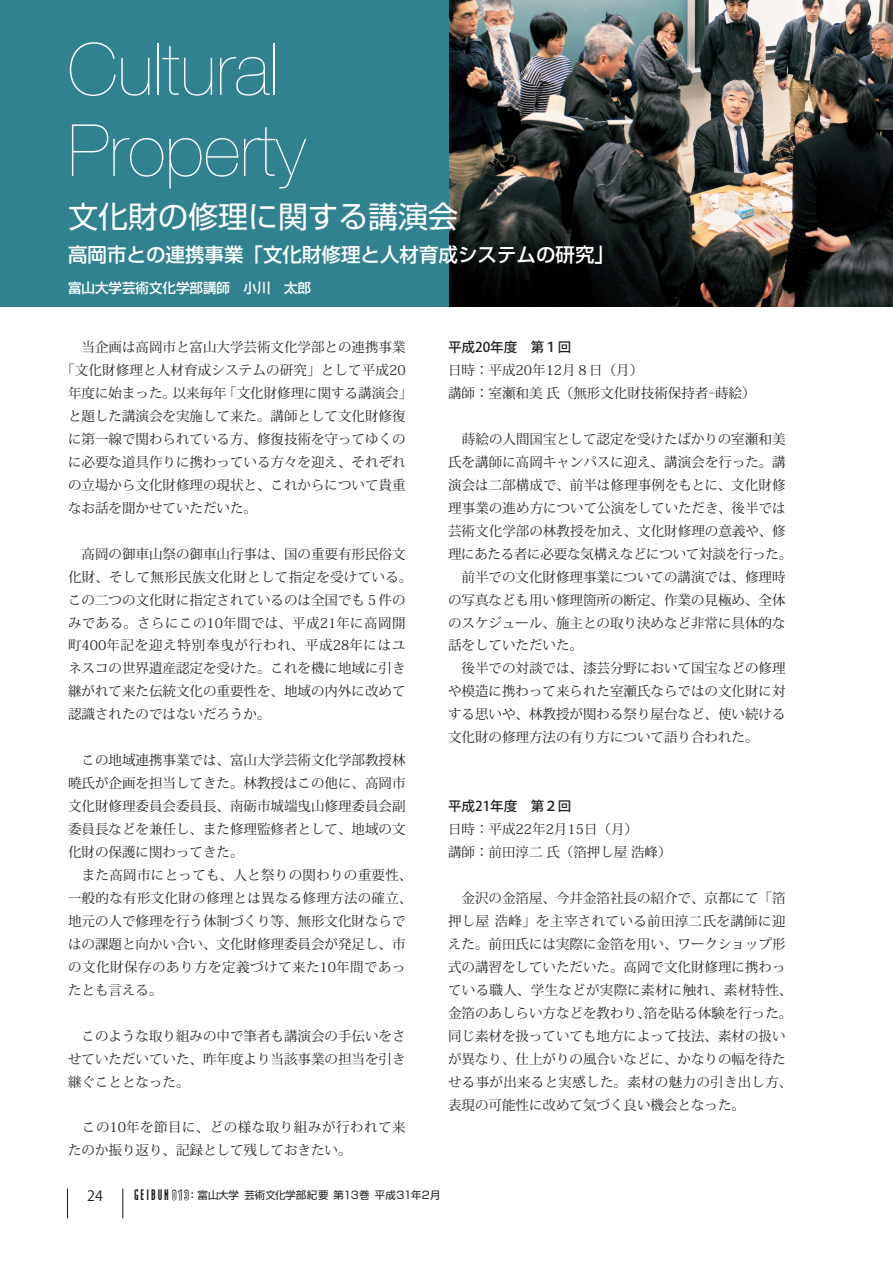
<style>
.page{position:relative;width:893px;height:1263px;background:#fff}
.page>*{position:absolute;margin:0;border:0;box-sizing:border-box;transform-origin:0 0}
.t1{font:200 72px/81px "Helvetica Neue DF";color:#fff}
.t2{font:30px "Shin Go Pro";color:#fff}
.t3{font:500 19.5px "Shin Go Pro";color:#fff}
.t4{font:14.25px "Koz Go Std";color:#231f20}
.t5{font:13.5px/23px "Koz Min Std";color:#231f20}
.t6{font:500 13.5px "Koz Go Std";color:#231f20}
.t7{font:500 13.5px "Shin Go Pro";color:#fff}
.t8{font:10.5px "Shin Go Pro";color:#231f20}
.s1{font-family:"Modula R Black";font-size:18px}
.s2{font-family:"Modula R Black";font-size:15.9px;color:#fff}
</style>
<div class="page">
<img style="left:448px;top:0;width:445px;height:306px">
<div style="left:0;top:0;width:448px;height:306px;background:#318290"></div>
<hr style="left:67px;top:1188px;width:1px;height:30px;background:#231f20">
<hr style="left:122px;top:1188px;width:1px;height:30px;background:#231f20">
<svg style="left:171px;top:1189px;width:18px;height:12px"></svg>
<h1 class="t1" style="left:68px;top:29px;width:239px">Cultural<br>Property</h1>
<h2 class="t2" style="left:68px;top:192px;width:392px">文化財の修理に関する講演会</h2>
<h3 class="t3" style="left:68px;top:238px;width:548px">高岡市との連携事業「文化財修理と人材育成システムの研究」</h3>
<p class="t7" style="left:68px;top:277px;width:245px">富山大学芸術文化学部講師　小川　太郎</p>
<p class="t5" style="left:68px;top:336px;width:339px">　当企画は高岡市と富山大学芸術文化学部との連携事業</p>
<p class="t5" style="left:61px;top:359px;width:346px">「文化財修理と人材育成システムの研究」として平成20</p>
<p class="t5" style="left:68px;top:382px;width:346px">年度に始まった。以来毎年「文化財修理に関する講演会」</p>
<p class="t5" style="left:68px;top:405px;width:339px">と題した講演会を実施して来た。講師として文化財修復</p>
<p class="t5" style="left:68px;top:428px;width:339px">に第一線で関わられている方、修復技術を守ってゆくの</p>
<p class="t5" style="left:68px;top:450px;width:339px">に必要な道具作りに携わっている方々を迎え、それぞれ</p>
<p class="t5" style="left:68px;top:473px;width:339px">の立場から文化財修理の現状と、これからについて貴重</p>
<p class="t5" style="left:68px;top:496px;width:191px">なお話を聞かせていただいた。</p>
<p class="t5" style="left:68px;top:542px;width:346px">　高岡の御車山祭の御車山行事は、国の重要有形民俗文化財、そして無形民族文化財として指定を受けている。この二つの文化財に指定されているのは全国でも５件のみである。さらにこの10年間では、平成21年に高岡開町400年記を迎え特別奉曳が行われ、平成28年にはユネスコの世界遺産認定を受けた。これを機に地域に引き継がれて来た伝統文化の重要性を、地域の内外に改めて認識されたのではないだろうか。</p>
<p class="t5" style="left:68px;top:749px;width:346px">　この地域連携事業では、富山大学芸術文化学部教授林曉氏が企画を担当してきた。林教授はこの他に、高岡市文化財修理委員会委員長、南砺市城端曳山修理委員会副委員長などを兼任し、また修理監修者として、地域の文化財の保護に関わってきた。<br>　また高岡市にとっても、人と祭りの関わりの重要性、一般的な有形文化財の修理とは異なる修理方法の確立、地元の人で修理を行う体制づくり等、無形文化財ならではの課題と向かい合い、文化財修理委員会が発足し、市の文化財保存のあり方を定義づけて来た10年間であったとも言える。</p>
<p class="t5" style="left:68px;top:1024px;width:339px;text-align:justify">　このような取り組みの中で筆者も講演会の手伝いをさせていただいていた、昨年度より当該事業の担当を引き継ぐこととなった。</p>
<p class="t5" style="left:68px;top:1116px;width:339px">　この10年を節目に、どの様な取り組みが行われて来たのか振り返り、記録として残しておきたい。</p>
<p class="t6" style="left:448px;top:339px;width:125px">平成20年度　第１回</p>
<p class="t5" style="left:448px;top:359px;width:309px">日時：平成20年12月８日（月）<br>講師：室瀬和美氏（無形文化財技術保持者-蒔絵）</p>
<p class="t5" style="left:448px;top:428px;width:346px">　蒔絵の人間国宝として認定を受けたばかりの室瀬和美氏を講師に高岡キャンパスに迎え、講演会を行った。講演会は二部構成で、前半は修理事例をもとに、文化財修理事業の進め方について公演をしていただき、後半では芸術文化学部の林教授を加え、文化財修理の意義や、修理にあたる者に必要な気構えなどについて対談を行った。　前半での文化財修理事業についての講演では、修理時の写真なども用い修理箇所の断定、作業の見極め、全体のスケジュール、施主との取り決めなど非常に具体的な話をしていただいた。<br>　後半での対談では、漆芸分野において国宝などの修理や模造に携わって来られた室瀬氏ならではの文化財に対する思いや、林教授が関わる祭り屋台など、使い続ける文化財の修理方法の有り方について語り合われた。</p>
<p class="t6" style="left:448px;top:798px;width:125px">平成21年度　第２回</p>
<p class="t5" style="left:448px;top:818px;width:225px">日時：平成22年2月15日（月）<br>講師：前田淳二氏（箔押し屋浩峰）</p>
<p class="t5" style="left:448px;top:887px;width:346px">　金沢の金箔屋、今井金箔社長の紹介で、京都にて「箔押し屋浩峰」を主宰されている前田淳二氏を講師に迎えた。前田氏には実際に金箔を用い、ワークショップ形式の講習をしていただいた。高岡で文化財修理に携わっている職人、学生などが実際に素材に触れ、素材特性、金箔のあしらい方などを教わり、箔を貼る体験を行った。同じ素材を扱っていても地方によって技法、素材の扱いが異なり、仕上がりの風合いなどに、かなりの幅を待たせる事が出来ると実感した。素材の魅力の引き出し方、表現の可能性に改めて気づく良い機会となった。</p>
<p class="t4" style="left:87px;top:1187px;width:17px">24</p>
<p class="t8" style="left:134px;top:1186px;width:308px"><span class="s1">GEIBUN</span> <span class="s2">013</span> <span class="s1">:</span> 富山大学 芸術文化学部紀要　第13巻 平成31年2月</p>
</div>
